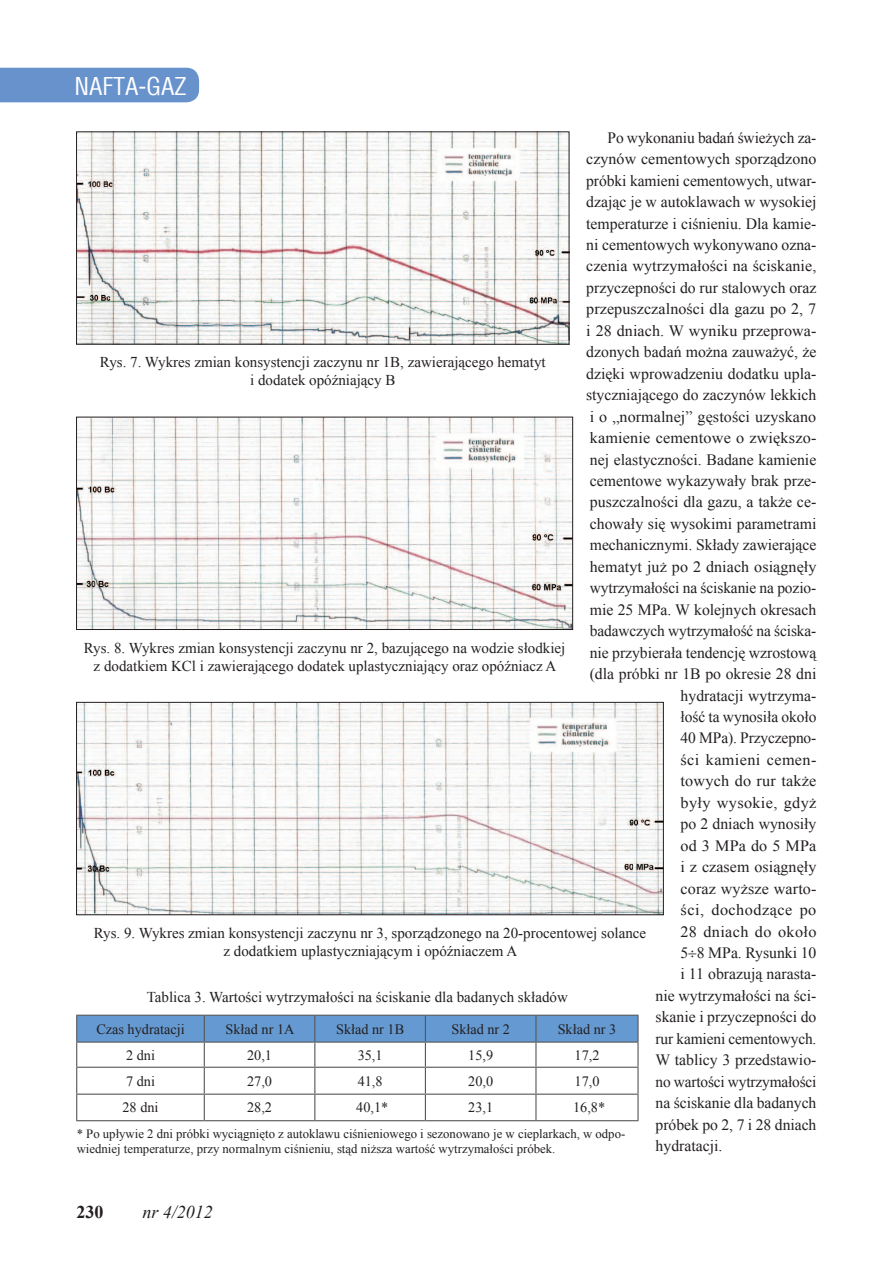
<style>
.page{position:relative;width:893px;height:1263px;background:#fff}
.page>*{position:absolute;margin:0;border:0;box-sizing:border-box;transform-origin:0 0}
.t1{font:24px "Switzerland Condensed";color:#fff}
.t2{font:italic 18px "Times New Roman";color:#231f20}
.t3{font:700 18px "Times New Roman";color:#231f20}
.t4{font:15.75px "Times New Roman";color:#231f20}
.t5{font:15.75px "Times New Roman";letter-spacing:.02em;color:#231f20}
.t6{font:15.75px "Times New Roman";letter-spacing:.03em;color:#231f20}
.t7{font:15px/18px "Times New Roman";color:#231f20;text-align:center}
.t8{font:14.25px "Times New Roman";color:#231f20}
.t9{font:12.75px/15.3px "Times New Roman";color:#231f20}
</style>
<div class="page">
<div style="left:0;top:68px;width:199px;height:34px;background:#6892cc"></div>
<img style="left:78px;top:134px;width:489px;height:208px">
<img style="left:78px;top:419px;width:493px;height:209px">
<div style="left:76px;top:417px;width:497px;height:213px;border:1px solid #231f20"></div>
<img style="left:78px;top:704px;width:584px;height:209px">
<div style="left:76px;top:702px;width:588px;height:213px;border:1px solid #231f20"></div>
<svg style="left:77px;top:1121px;width:561px;height:1px"></svg>
<hr style="left:536px;top:1067px;width:103px;height:1px;background:#57585a">
<hr style="left:536px;top:1093px;width:103px;height:2px;background:#57585a">
<hr style="left:536px;top:1015px;width:103px;height:1px;background:#57585a">
<hr style="left:637px;top:1016px;width:2px;height:25px;background:#57585a">
<hr style="left:536px;top:1041px;width:103px;height:2px;background:#57585a">
<hr style="left:637px;top:1043px;width:2px;height:24px;background:#57585a">
<hr style="left:637px;top:1068px;width:2px;height:25px;background:#57585a">
<svg style="left:76px;top:1015px;width:562px;height:105px"></svg>
<hr style="left:637px;top:1095px;width:2px;height:25px;background:#57585a">
<hr style="left:76px;top:1120px;width:128px;height:1px;background:#57585a">
<hr style="left:204px;top:1120px;width:111px;height:1px;background:#57585a">
<hr style="left:315px;top:1120px;width:110px;height:1px;background:#57585a">
<hr style="left:425px;top:1120px;width:111px;height:1px;background:#57585a">
<hr style="left:536px;top:1120px;width:103px;height:1px;background:#57585a">
<h1 class="t1" style="left:74px;top:71px;width:114px">NAFTA-GAZ</h1>
<p class="t4" style="left:607px;top:127px;width:210px">Po wykonaniu badań świeżych za-</p>
<p class="t4" style="left:586px;top:148px;width:232px">czynów cementowych sporządzono</p>
<p class="t4" style="left:586px;top:170px;width:232px">próbki kamieni cementowych, utwar-</p>
<p class="t4" style="left:586px;top:191px;width:232px">dzając je w autoklawach w wysokiej</p>
<p class="t4" style="left:586px;top:213px;width:232px">temperaturze i ciśnieniu. Dla kamie-</p>
<p class="t4" style="left:586px;top:234px;width:232px">ni cementowych wykonywano ozna-</p>
<p class="t4" style="left:586px;top:256px;width:232px">czenia wytrzymałości na ściskanie,</p>
<p class="t4" style="left:586px;top:277px;width:232px">przyczepności do rur stalowych oraz</p>
<p class="t4" style="left:586px;top:298px;width:232px">przepuszczalności dla gazu po 2, 7</p>
<p class="t4" style="left:586px;top:320px;width:232px">i 28 dniach. W wyniku przeprowa-</p>
<p class="t4" style="left:586px;top:341px;width:232px">dzonych badań można zauważyć, że</p>
<p class="t4" style="left:586px;top:363px;width:232px">dzięki wprowadzeniu dodatku upla-</p>
<p class="t4" style="left:586px;top:384px;width:232px">styczniającego do zaczynów lekkich</p>
<p class="t4" style="left:590px;top:406px;width:228px">i o „normalnej” gęstości uzyskano</p>
<p class="t4" style="left:590px;top:427px;width:228px">kamienie cementowe o zwiększo-</p>
<p class="t4" style="left:590px;top:449px;width:228px">nej elastyczności. Badane kamienie</p>
<p class="t4" style="left:590px;top:470px;width:228px">cementowe wykazywały brak prze-</p>
<p class="t4" style="left:590px;top:492px;width:228px">puszczalności dla gazu, a także ce-</p>
<p class="t4" style="left:590px;top:513px;width:228px">chowały się wysokimi parametrami</p>
<p class="t4" style="left:590px;top:534px;width:228px">mechanicznymi. Składy zawierające</p>
<p class="t4" style="left:590px;top:556px;width:228px">hematyt już po 2 dniach osiągnęły</p>
<p class="t4" style="left:590px;top:577px;width:228px">wytrzymałości na ściskanie na pozio-</p>
<p class="t4" style="left:590px;top:599px;width:228px">mie 25 MPa. W kolejnych okresach</p>
<p class="t4" style="left:590px;top:620px;width:228px">badawczych wytrzymałość na ściska-</p>
<p class="t4" style="left:590px;top:642px;width:228px">nie przybierała tendencję wzrostową</p>
<p class="t4" style="left:590px;top:663px;width:228px">(dla próbki nr 1B po okresie 28 dni</p>
<p class="t4" style="left:681px;top:685px;width:137px">hydratacji wytrzyma-</p>
<p class="t4" style="left:681px;top:706px;width:137px">łość ta wynosiła około</p>
<p class="t4" style="left:681px;top:727px;width:137px">40 MPa). Przyczepno-</p>
<p class="t5" style="left:681px;top:749px;width:137px">ści kamieni cemen-</p>
<p class="t4" style="left:681px;top:770px;width:137px">towych do rur także</p>
<p class="t5" style="left:681px;top:792px;width:137px">były wysokie, gdyż</p>
<p class="t4" style="left:681px;top:813px;width:137px">po 2 dniach wynosiły</p>
<p class="t4" style="left:681px;top:835px;width:137px">od 3 MPa do 5 MPa</p>
<p class="t4" style="left:681px;top:856px;width:137px">i z czasem osiągnęły</p>
<p class="t4" style="left:681px;top:878px;width:137px">coraz wyższe warto-</p>
<p class="t6" style="left:681px;top:899px;width:137px">ści, dochodzące po</p>
<p class="t5" style="left:680px;top:921px;width:138px">28 dniach do około</p>
<p class="t4" style="left:680px;top:942px;width:138px">5 8 MPa. Rysunki 10</p>
<p class="t4" style="left:680px;top:963px;width:138px">i 11 obrazują narasta-</p>
<p class="t4" style="left:656px;top:985px;width:162px">nie wytrzymałości na ści-</p>
<p class="t4" style="left:656px;top:1006px;width:162px">skanie i przyczepności do</p>
<p class="t4" style="left:656px;top:1028px;width:162px">rur kamieni cementowych.</p>
<p class="t4" style="left:656px;top:1049px;width:162px">W tablicy 3 przedstawio-</p>
<p class="t4" style="left:656px;top:1071px;width:162px">no wartości wytrzymałości</p>
<p class="t4" style="left:656px;top:1092px;width:162px">na ściskanie dla badanych</p>
<p class="t4" style="left:656px;top:1114px;width:162px">próbek po 2, 7 i 28 dniach</p>
<p class="t4" style="left:656px;top:1135px;width:68px">hydratacji.</p>
<p class="t7" style="left:100px;top:353px;width:447px">Rys. 7. Wykres zmian konsystencji zaczynu nr 1B, zawierającego hematyt i dodatek opóźniający B</p>
<p class="t7" style="left:84px;top:638px;width:483px">Rys. 8. Wykres zmian konsystencji zaczynu nr 2, bazującego na wodzie słodkiej z dodatkiem KCl i zawierającego dodatek uplastyczniający oraz opóźniacz A</p>
<p class="t7" style="left:94px;top:924px;width:554px">Rys. 9. Wykres zmian konsystencji zaczynu nr 3, sporządzonego na 20-procentowej solance z dodatkiem uplastyczniającym i opóźniaczem A</p>
<p class="t7" style="left:147px;top:988px;width:423px">Tablica 3. Wartości wytrzymałości na ściskanie dla badanych składów</p>
<p class="t8" style="left:96px;top:1019px;width:90px">Czas hydratacji</p>
<p class="t8" style="left:226px;top:1019px;width:70px">Skład nr 1A</p>
<p class="t8" style="left:336px;top:1019px;width:70px">Skład nr 1B</p>
<p class="t8" style="left:451px;top:1019px;width:60px">Skład nr 2</p>
<p class="t8" style="left:558px;top:1019px;width:60px">Skład nr 3</p>
<p class="t8" style="left:126px;top:1045px;width:30px">2 dni</p>
<p class="t8" style="left:247px;top:1045px;width:26px">20,1</p>
<p class="t8" style="left:358px;top:1045px;width:26px">35,1</p>
<p class="t8" style="left:468px;top:1045px;width:26px">15,9</p>
<p class="t8" style="left:575px;top:1045px;width:26px">17,2</p>
<p class="t8" style="left:126px;top:1071px;width:30px">7 dni</p>
<p class="t8" style="left:247px;top:1071px;width:26px">27,0</p>
<p class="t8" style="left:358px;top:1071px;width:26px">41,8</p>
<p class="t8" style="left:468px;top:1071px;width:26px">20,0</p>
<p class="t8" style="left:575px;top:1071px;width:26px">17,0</p>
<p class="t8" style="left:123px;top:1098px;width:38px">28 dni</p>
<p class="t8" style="left:247px;top:1098px;width:26px">28,2</p>
<p class="t8" style="left:356px;top:1098px;width:34px">40,1*</p>
<p class="t8" style="left:468px;top:1098px;width:26px">23,1</p>
<p class="t8" style="left:573px;top:1098px;width:34px">16,8*</p>
<p class="t9" style="left:77px;top:1126px;width:550px">* Po upływie 2 dni próbki wyciągnięto z autoklawu ciśnieniowego i sezonowano je w cieplarkach, w odpo&shy;wiedniej temperaturze, przy normalnym ciśnieniu, stąd niższa wartość wytrzymałości próbek.</p>
<p class="t3" style="left:77px;top:1199px;width:28px">230</p>
<p class="t2" style="left:142px;top:1200px;width:72px">nr 4/2012</p>
</div>
